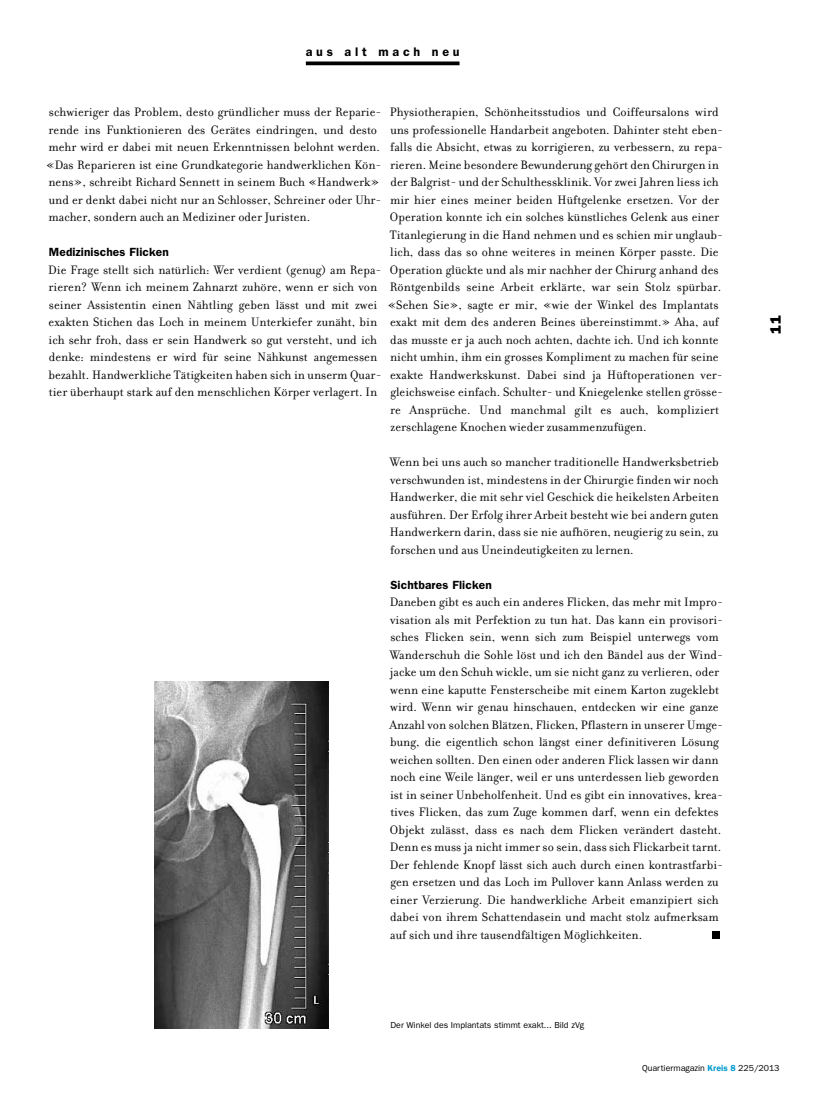
<style>
.page{position:relative;width:815px;height:1106px;background:#fff}
.page>*{position:absolute;margin:0;border:0;box-sizing:border-box;transform-origin:0 0}
.t1{font:800 15px "Franklin Gothic";color:#000}
.t2{font:13.12px/17.5px "Filosofia";letter-spacing:.005em;color:#000}
.t3{font:600 12.5px "Franklin Gothic";letter-spacing:.3em;color:#000}
.t4{font:600 11.88px "Franklin Gothic";letter-spacing:.01em;color:#000}
.t5{font:8.75px "Franklin Gothic";color:#000}
.s1{font-weight:600;color:#009ace}
</style>
<div class="page">
<svg style="left:306px;top:61px;width:154px;height:4px"></svg>
<img style="left:154px;top:682px;width:175px;height:346px">
<div style="left:712px;top:931px;width:7px;height:7px;background:#000"></div>
<p class="t3" style="left:306px;top:44px;width:155px">aus alt mach neu</p>
<p class="t2" style="left:46px;top:103px;width:337px">schwieriger das Problem, desto gründlicher muss der Reparie&shy;rende ins Funktionieren des Gerätes eindringen, und desto mehr wird er dabei mit neuen Erkenntnissen belohnt werden. «Das Reparieren ist eine Grundkategorie handwerklichen Kön&shy;nens», schreibt Richard Sennett in seinem Buch «Handwerk» und er denkt dabei nicht nur an Schlosser, Schreiner oder Uhr&shy;macher, sondern auch an Mediziner oder Juristen.</p>
<p class="t4" style="left:49px;top:245px;width:121px">Medizinisches Flicken</p>
<p class="t2" style="left:48px;top:261px;width:335px">Die Frage stellt sich natürlich: Wer verdient (genug) am Repa&shy;rieren? Wenn ich meinem Zahnarzt zuhöre, wenn er sich von seiner Assistentin einen Nähtling geben lässt und mit zwei exakten Stichen das Loch in meinem Unterkiefer zunäht, bin ich sehr froh, dass er sein Handwerk so gut versteht, und ich denke: mindestens er wird für seine Nähkunst angemessen bezahlt. Handwerkliche Tätigkeiten haben sich in unserm Quar&shy;tier überhaupt stark auf den menschlichen Körper verlagert. In</p>
<p class="t2" style="left:387px;top:103px;width:337px">Physiotherapien, Schönheitsstudios und Coiffeursalons wird uns professionelle Handarbeit angeboten. Dahinter steht eben&shy;falls die Absicht, etwas zu korrigieren, zu verbessern, zu repa&shy;rieren. Meine besondere Bewunderung gehört den Chirurgen in der Balgrist- und der Schulthessklinik. Vor zwei Jahren liess ich mir hier eines meiner beiden Hüftgelenke ersetzen. Vor der Operation konnte ich ein solches künstliches Gelenk aus einer Titanlegierung in die Hand nehmen und es schien mir unglaub&shy;lich, dass das so ohne weiteres in meinen Körper passte. Die Operation glückte und als mir nachher der Chirurg anhand des Röntgenbilds seine Arbeit erklärte, war sein Stolz spürbar. «Sehen Sie», sagte er mir, «wie der Winkel des Implantats exakt mit dem des anderen Beines übereinstimmt.» Aha, auf das musste er ja auch noch achten, dachte ich. Und ich konnte nicht umhin, ihm ein grosses Kompliment zu machen für seine exakte Handwerkskunst. Dabei sind ja Hüftoperationen ver&shy;gleichsweise einfach. Schulter- und Kniegelenke stellen grösse&shy;re Ansprüche. Und manchmal gilt es auch, kompliziert zerschlagene Knochen wieder zusammenzufügen.</p>
<p class="t2" style="left:390px;top:453px;width:331px;text-align:justify">Wenn bei uns auch so mancher traditionelle Handwerksbetrieb verschwunden ist, mindestens in der Chirurgie finden wir noch Handwerker, die mit sehr viel Geschick die heikelsten Arbeiten ausführen. Der Erfolg ihrer Arbeit besteht wie bei andern guten Handwerkern darin, dass sie nie aufhören, neugierig zu sein, zu forschen und aus Uneindeutigkeiten zu lernen.</p>
<p class="t4" style="left:390px;top:577px;width:103px">Sichtbares Flicken</p>
<p class="t2" style="left:389px;top:593px;width:335px">Daneben gibt es auch ein anderes Flicken, das mehr mit Impro&shy;visation als mit Perfektion zu tun hat. Das kann ein provisori&shy;sches Flicken sein, wenn sich zum Beispiel unterwegs vom Wanderschuh die Sohle löst und ich den Bändel aus der Wind&shy;jacke um den Schuh wickle, um sie nicht ganz zu verlieren, oder wenn eine kaputte Fensterscheibe mit einem Karton zugeklebt wird. Wenn wir genau hinschauen, entdecken wir eine ganze Anzahl von solchen Blätzen, Flicken, Pflastern in unserer Umge&shy;bung, die eigentlich schon längst einer definitiveren Lösung weichen sollten. Den einen oder anderen Flick lassen wir dann noch eine Weile länger, weil er uns unterdessen lieb geworden ist in seiner Unbeholfenheit. Und es gibt ein innovatives, krea&shy;tives Flicken, das zum Zuge kommen darf, wenn ein defektes Objekt zulässt, dass es nach dem Flicken verändert dasteht.<br>Denn es muss ja nicht immer so sein, dass sich Flickarbeit tarnt.<br>Der fehlende Knopf lässt sich auch durch einen kontrastfarbi&shy;gen ersetzen und das Loch im Pullover kann Anlass werden zu einer Verzierung. Die handwerkliche Arbeit emanzipiert sich dabei von ihrem Schattendasein und macht stolz aufmerksam auf sich und ihre tausendfältigen Möglichkeiten.</p>
<p class="t5" style="left:391px;top:1020px;width:195px">Der Winkel des Implantats stimmt exakt... Bild zVg</p>
<p class="t1" style="left:767px;top:333px;width:20px;rotate:-90deg">11</p>
<p class="t5" style="left:642px;top:1062px;width:139px">Quartiermagazin <span class="s1">Kreis 8</span> 225/2013</p>
</div>
